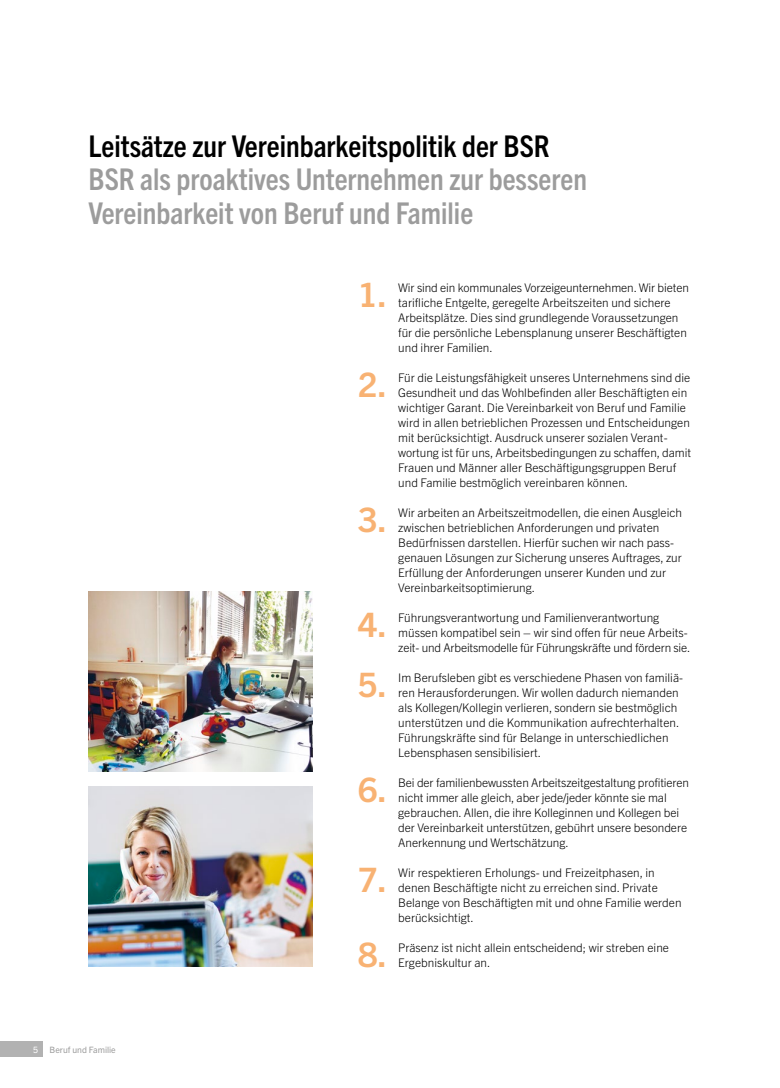
<style>
.page{position:relative;width:780px;height:1088px;background:#fff}
.page>*{position:absolute;margin:0;border:0;box-sizing:border-box;transform-origin:0 0}
.t1{font:700 33.75px/60px "Trade Gothic Next LT Pro";color:#f8b273}
.t2{font:700 condensed 30px/33.8px "Trade Gothic Next LT Pro";color:#9c9c9c}
.t3{font:700 condensed 30px "Trade Gothic Next LT Pro";color:#000}
.t4{font:300 11.88px/15px "Trade Gothic Next LT Pro";color:#000}
.t5{font:8.75px "Trade Gothic Next LT Pro";color:#9c9c9c}
.t6{font:8.75px "Trade Gothic Next LT Pro";color:#fff}
</style>
<div class="page">
<div style="left:0;top:1042px;width:43px;height:15px;background:#b2b2b2"></div>
<img style="left:89px;top:787px;width:223px;height:180px">
<img style="left:89px;top:592px;width:223px;height:180px">
<h2 class="t3" style="left:89px;top:125px;width:462px">Leitsätze zur Vereinbarkeitspolitik der BSR</h2>
<h2 class="t2" style="left:89px;top:161px;width:500px">BSR als proaktives Unternehmen zur besseren<br>Vereinbarkeit von Beruf und Familie</h2>
<p class="t6" style="left:33px;top:1043px;width:7px">5</p>
<p class="t5" style="left:50px;top:1043px;width:68px">Beruf und Familie</p>
<h1 class="t1" style="left:358px;top:262px;width:30px">1.</h1>
<h1 class="t1" style="left:358px;top:352px;width:30px">2.</h1>
<h1 class="t1" style="left:358px;top:487px;width:30px">3.</h1>
<h1 class="t1" style="left:358px;top:592px;width:30px">4.<br>5.</h1>
<h1 class="t1" style="left:358px;top:757px;width:30px">6.</h1>
<h1 class="t1" style="left:358px;top:847px;width:30px">7.</h1>
<h1 class="t1" style="left:358px;top:922px;width:30px">8.</h1>
<p class="t4" style="left:398px;top:279px;width:292px">Wir sind ein kommunales Vorzeigeunternehmen. Wir bieten tarifliche Entgelte, geregelte Arbeitszeiten und sichere Arbeitsplätze. Dies sind grundlegende Voraussetzungen für die persönliche Lebensplanung unserer Beschäftigten und ihrer Familien.</p>
<p class="t4" style="left:398px;top:369px;width:294px">Für die Leistungsfähigkeit unseres Unternehmens sind die Gesundheit und das Wohlbefinden aller Beschäftigten ein wichtiger Garant. Die Vereinbarkeit von Beruf und Familie wird in allen betrieblichen Prozessen und Entscheidungen mit berücksichtigt. Ausdruck unserer sozialen Verant&shy;wortung ist für uns, Arbeitsbedingungen zu schaffen, damit Frauen und Männer aller Beschäftigungsgruppen Beruf und Familie bestmöglich vereinbaren können.</p>
<p class="t4" style="left:398px;top:504px;width:285px">Wir arbeiten an Arbeitszeitmodellen, die einen Ausgleich zwischen betrieblichen Anforderungen und privaten Bedürfnissen darstellen. Hierfür suchen wir nach pass&shy;genauen Lösungen zur Sicherung unseres Auftrages, zur Erfüllung der Anforderungen unserer Kunden und zur Vereinbarkeitsoptimierung.</p>
<p class="t4" style="left:398px;top:609px;width:294px">Führungsverantwortung und Familienverantwortung müssen kompatibel sein – wir sind offen für neue Arbeits&shy;zeit- und Arbeitsmodelle für Führungskräfte und fördern sie.</p>
<p class="t4" style="left:398px;top:669px;width:286px">Im Berufsleben gibt es verschiedene Phasen von familiä&shy;ren Herausforderungen. Wir wollen dadurch niemanden als Kollegen/Kollegin verlieren, sondern sie bestmöglich unterstützen und die Kommunikation aufrechterhalten.<br>Führungskräfte sind für Belange in unterschiedlichen Lebensphasen sensibilisiert.</p>
<p class="t4" style="left:398px;top:774px;width:292px">Bei der familienbewussten Arbeitszeitgestaltung profitieren nicht immer alle gleich, aber jede/jeder könnte sie mal gebrauchen. Allen, die ihre Kolleginnen und Kollegen bei der Vereinbarkeit unterstützen, gebührt unsere besondere Anerkennung und Wertschätzung.</p>
<p class="t4" style="left:398px;top:864px;width:285px">Wir respektieren Erholungs- und Freizeitphasen, in denen Beschäftigte nicht zu erreichen sind. Private Belange von Beschäftigten mit und ohne Familie werden berücksichtigt.</p>
<p class="t4" style="left:398px;top:939px;width:272px">Präsenz ist nicht allein entscheidend; wir streben eine<br>Ergebniskultur an.</p>
</div>
